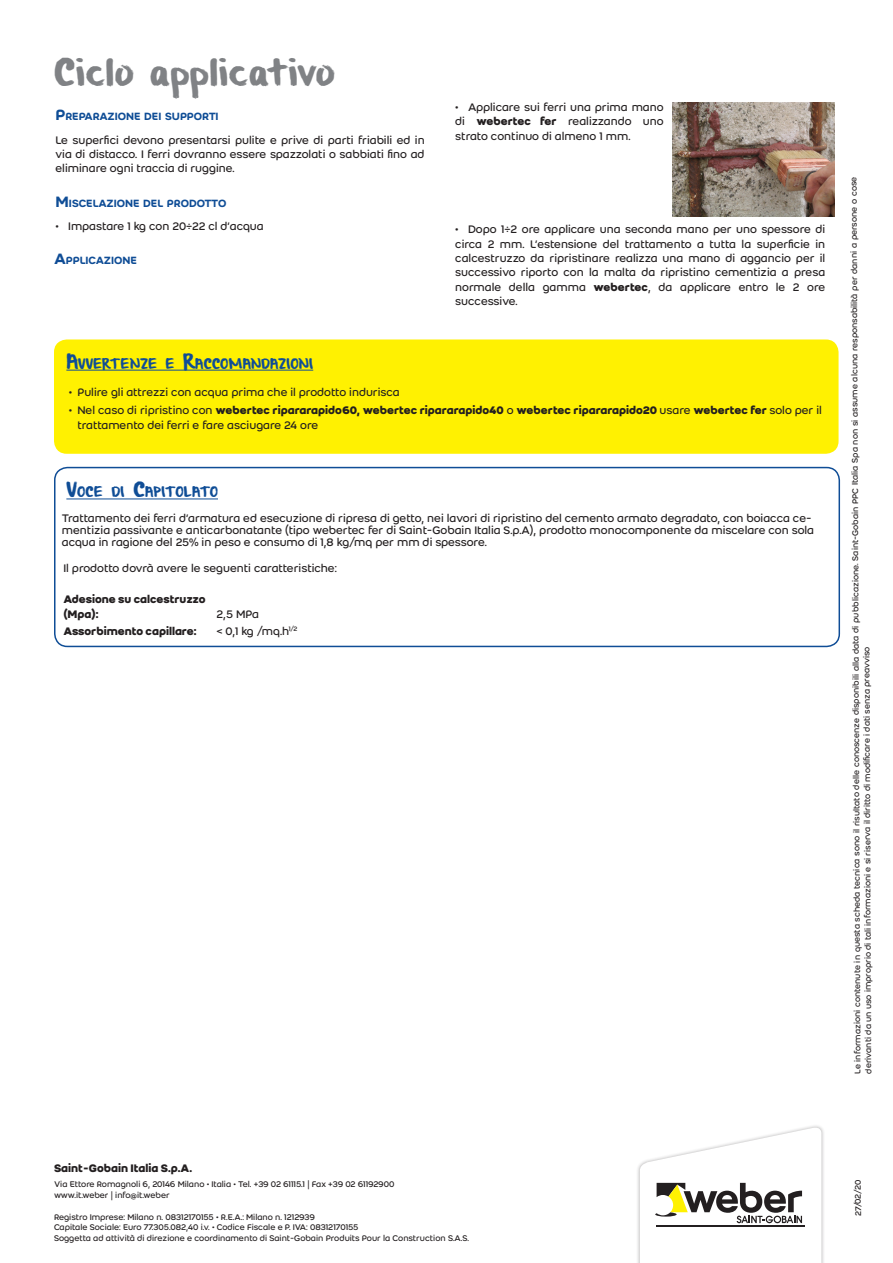
<style>
.page{position:relative;width:893px;height:1263px;background:#fff}
.page>*{position:absolute;margin:0;border:0;box-sizing:border-box;transform-origin:0 0}
.t1{font:30px "Weber Brush";letter-spacing:.015em;color:#808285}
.t2{font:12px/14.4px "Weber";color:#231f20;text-align:justify}
.t3{font:700 12px/14.4px "Weber";color:#231f20}
.t4{font:500 11.55px "Weber";letter-spacing:-.01em;color:#0f4d96}
.t5{font:11.55px "Weber Brush";letter-spacing:.015em;color:#0f4d96}
.t6{font:9px/10.8px "Weber";letter-spacing:-.005em;color:#231f20}
.s1{font-size:16.5px}
.s2{font-weight:700}
.s3{font-weight:400}
</style>
<div class="page">
<div style="left:636px;top:1124px;width:189px;height:139px;background:#231f20;opacity:.3"></div>
<svg style="left:640px;top:1126px;width:181px;height:137px"></svg>
<img style="left:672px;top:103px;width:162px;height:114px">
<div style="left:54px;top:339px;width:784px;height:115px;background:#fff101;border-radius:13px"></div>
<hr style="left:66px;top:370px;width:247px;height:1px;background:#0f4d96">
<hr style="left:66px;top:498px;width:152px;height:1px;background:#0f4d96">
<div style="left:54px;top:467px;width:786px;height:180px;border:2px solid #0f4d96;border-radius:13px"></div>
<p class="t1" style="left:54px;top:58px;width:282px">Ciclo applicativo</p>
<p class="t4" style="left:56px;top:108px;width:165px"><span class="s1">P</span>REPARAZIONE DEI SUPPORTI</p>
<p class="t2" style="left:56px;top:132px;width:371px">Le superfici devono presentarsi pulite e prive di parti friabili ed in via di distacco. I ferri dovranno essere spazzolati o sabbiati fino ad eliminare ogni traccia di ruggine.</p>
<p class="t4" style="left:56px;top:194px;width:172px"><span class="s1">M</span> ISCELAZIONE DEL PRODOTTO</p>
<p class="t2" style="left:56px;top:219px;width:210px">• Impastare 1 kg con 20÷22 cl d’acqua</p>
<p class="t4" style="left:54px;top:251px;width:84px"><span class="s1">A</span>PPLICAZIONE</p>
<p class="t2" style="left:455px;top:100px;width:210px">• Applicare sui ferri una prima mano di <span class="s2">webertec fer</span> realizzando uno strato continuo di almeno 1 mm.</p>
<p class="t2" style="left:455px;top:222px;width:371px">• Dopo 1÷2 ore applicare una seconda mano per uno spessore di circa 2 mm. L’estensione del trattamento a tutta la superficie in calcestruzzo da ripristinare realizza una mano di aggancio per il successivo riporto con la malta da ripristino cementizia a presa normale della gamma <span class="s2">webertec</span>, da applicare entro le 2 ore successive.</p>
<p class="t5" style="left:66px;top:358px;width:248px"><span class="s1">A</span>VVERTENZE E <span class="s1">R</span>ACCOMANDAZIONI</p>
<p class="t2" style="left:69px;top:384px;width:332px">• Pulire gli attrezzi con acqua prima che il prodotto indurisca</p>
<p class="t3" style="left:77px;top:403px;width:746px;text-indent:-9px"><span class="s3">• Nel caso di ripristino con</span> webertec ripararapido60, webertec ripararapido40 <span class="s3">o</span> webertec ripararapido20 <span class="s3">usare</span> webertec fer <span class="s3">solo per il trattamento dei ferri e fare asciugare 24 ore</span></p>
<p class="t5" style="left:66px;top:487px;width:153px"><span class="s1">V</span>OCE DI <span class="s1">C</span>APITOLATO</p>
<p class="t2" style="left:62px;top:512px;width:754px;line-height:12px;text-align:left">Trattamento dei ferri d’armatura ed esecuzione di ripresa di getto, nei lavori di ripristino del cemento armato degradato, con boiacca ce&shy;mentizia passivante e anticarbonatante (tipo webertec fer di Saint-Gobain Italia S.p.A), prodotto monocomponente da miscelare con sola acqua in ragione del 25% in peso e consumo di 1,8 kg/mq per mm di spessore.</p>
<p class="t2" style="left:63px;top:561px;width:275px">Il prodotto dovrà avere le seguenti caratteristiche:</p>
<p class="t3" style="left:63px;top:592px;width:144px">Adesione su calcestruzzo (Mpa):</p>
<p class="t2" style="left:216px;top:606px;width:44px">2,5 MPa</p>
<p class="t3" style="left:63px;top:624px;width:135px">Assorbimento capillare:</p>
<p class="t2" style="left:216px;top:624px;width:82px">&lt; 0,1 kg /mq.h<sup>1/2</sup></p>
<p class="t6" style="left:850px;top:1074px;width:899px;line-height:11.7px;rotate:-90deg">Le informazioni contenute in questa scheda tecnica sono il risultato delle conoscenze disponibili alla data di pubblicazione. Saint-Gobain PPC Italia Spa non si assume alcuna responsabilità per danni a persone o cose derivanti da un uso improprio di tali informazioni e si riserva il diritto di modificare i dati senza preavviso</p>
<p class="t3" style="left:54px;top:1161px;width:140px">Saint-Gobain Italia S.p.A.</p>
<p class="t6" style="left:54px;top:1179px;width:342px">Via Ettore Romagnoli 6, 20146 Milano • Italia • Tel. +39 02 61115.1 | Fax +39 02 61192900 www.it.weber | info@it.weber</p>
<p class="t6" style="left:54px;top:1211px;width:417px">Registro Imprese: Milano n. 08312170155 • R.E.A.: Milano n. 1212939<br>Capitale Sociale: Euro 77.305.082,40 i.v. • Codice Fiscale e P. IVA: 08312170155<br>Soggetta ad attività di direzione e coordinamento di Saint-Gobain Produits Pour la Construction S.A.S.</p>
<p class="t6" style="left:852px;top:1215px;width:37px;rotate:-90deg">27/02/20</p>
</div>
